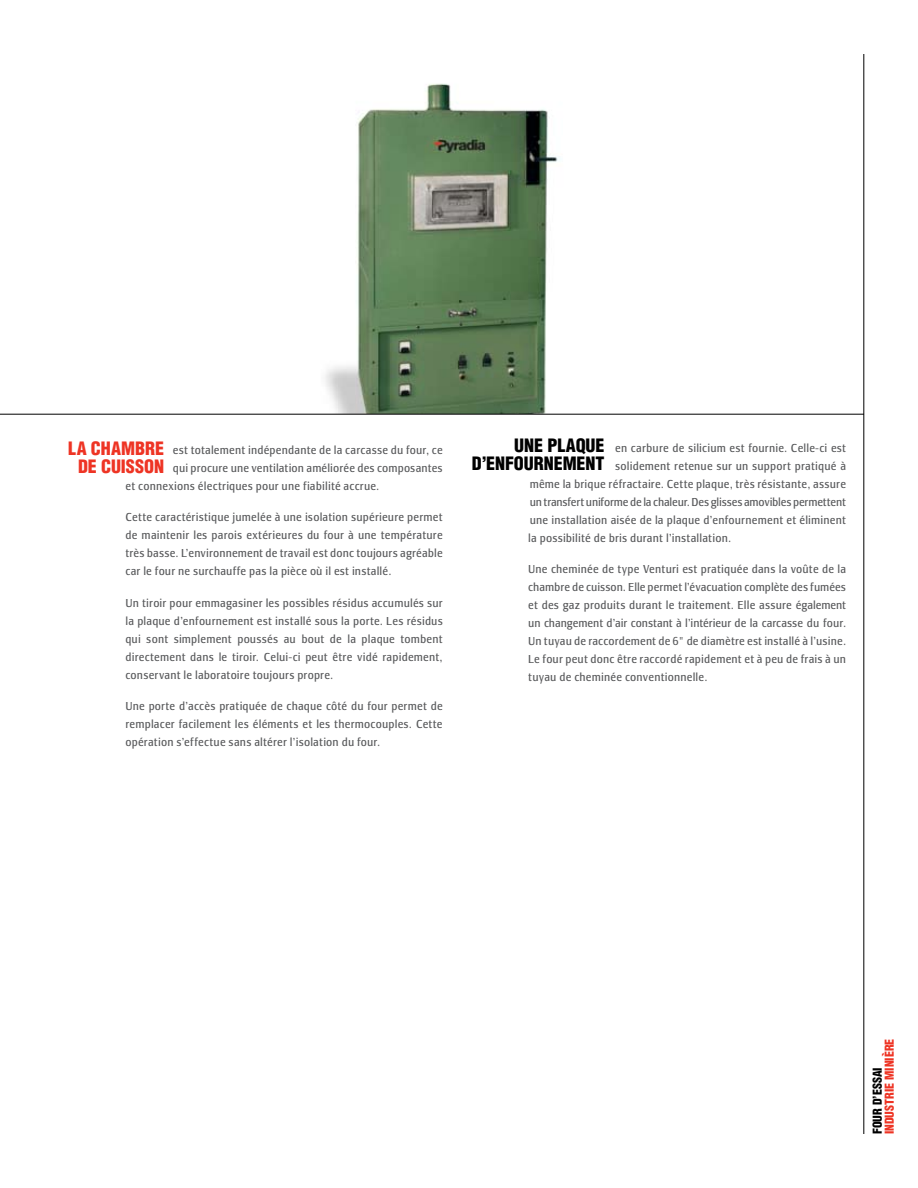
<style>
.page{position:relative;width:918px;height:1188px;background:#fff}
.page>*{position:absolute;margin:0;border:0;box-sizing:border-box;transform-origin:0 0}
.t1{font:900 condensed 18px/18px "Helvetica";letter-spacing:-.005em;color:#000;text-align:right}
.t2{font:900 condensed 18px/18px "Helvetica";letter-spacing:-.005em;color:#ee3424;text-align:center}
.t3{font:condensed 12px/18px "Lesmore";letter-spacing:.01em;color:#58595b;text-align:justify}
.t4{font:condensed 12px "Lesmore";letter-spacing:-.02em;color:#58595b}
.t5{font:900 condensed 12px "Helvetica";color:#ee3424}
.t6{font:900 condensed 12px "Helvetica";color:#000}
</style>
<div class="page">
<img style="left:218px;top:83px;width:449px;height:331px">
<hr style="left:864px;top:54px;width:1px;height:1080px;background:#000">
<hr style="left:0;top:414px;width:864px;height:1px;background:#000">
<h1 class="t2" style="left:68px;top:439px;width:97px">LA CHAMBRE<br>DE CUISSON</h1>
<h1 class="t1" style="left:472px;top:437px;width:134px">UNE PLAQUE<br>D’ENFOURNEMENT</h1>
<p class="t3" style="left:615px;top:438px;width:232px">en carbure de silicium est fournie. Celle-ci est</p>
<p class="t3" style="left:615px;top:456px;width:232px">solidement retenue sur un support pratiqué à</p>
<p class="t3" style="left:530px;top:474px;width:318px">même la brique réfractaire. Cette plaque, très résistante, assure</p>
<p class="t4" style="left:530px;top:494px;width:318px">un transfert uniforme de la chaleur. Des glisses amovibles permettent</p>
<p class="t3" style="left:530px;top:510px;width:318px">une installation aisée de la plaque d’enfournement et éliminent</p>
<p class="t3" style="left:528px;top:528px;width:205px">la possibilité de bris durant l’installation.</p>
<p class="t3" style="left:528px;top:560px;width:319px">Une cheminée de type Venturi est pratiquée dans la voûte de la chambre de cuisson. Elle permet l’évacuation complète des fumées et des gaz produits durant le traitement. Elle assure également un changement d’air constant à l’intérieur de la carcasse du four.<br>Un tuyau de raccordement de 6" de diamètre est installé à l’usine.<br>Le four peut donc être raccordé rapidement et à peu de frais à un tuyau de cheminée conventionnelle.</p>
<p class="t3" style="left:173px;top:440px;width:271px">est totalement indépendante de la carcasse du four, ce</p>
<p class="t3" style="left:173px;top:458px;width:271px">qui procure une ventilation améliorée des composantes</p>
<p class="t3" style="left:125px;top:476px;width:256px">et connexions électriques pour une fiabilité accrue.</p>
<p class="t3" style="left:125px;top:508px;width:319px">Cette caractéristique jumelée à une isolation supérieure permet de maintenir les parois extérieures du four à une température très basse. L’environnement de travail est donc toujours agréable car le four ne surchauffe pas la pièce où il est installé.</p>
<p class="t3" style="left:125px;top:593px;width:319px">Un tiroir pour emmagasiner les possibles résidus accumulés sur la plaque d’enfournement est installé sous la porte. Les résidus qui sont simplement poussés au bout de la plaque tombent directement dans le tiroir. Celui-ci peut être vidé rapidement, conservant le laboratoire toujours propre.</p>
<p class="t3" style="left:125px;top:697px;width:319px">Une porte d’accès pratiquée de chaque côté du four permet de remplacer facilement les éléments et les thermocouples. Cette opération s’effectue sans altérer l’isolation du four.</p>
<p class="t5" style="left:882px;top:1134px;width:96px;rotate:-90deg">INDUSTRIE MINIÈRE</p>
<p class="t6" style="left:870px;top:1134px;width:68px;rotate:-90deg">FOUR D’ESSAI</p>
</div>
